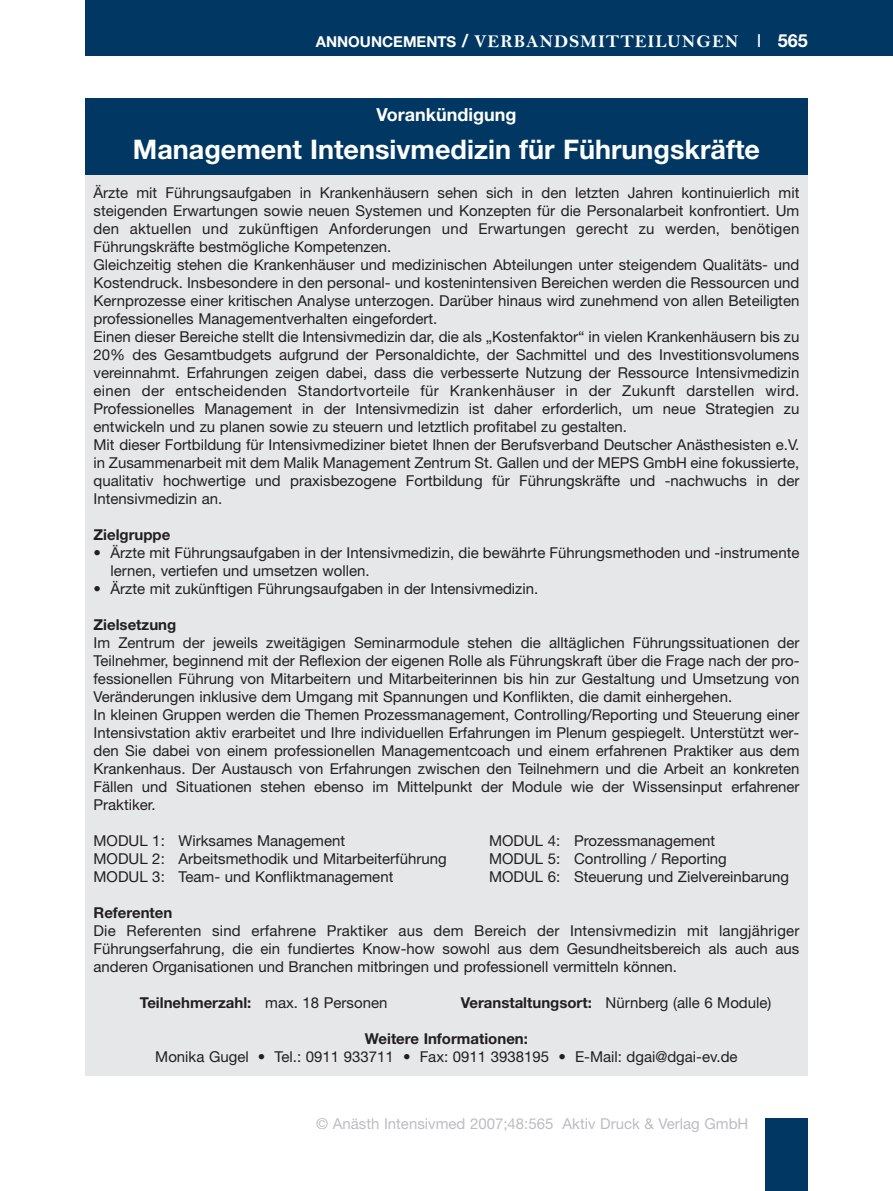
<style>
.page{position:relative;width:893px;height:1191px;background:#fff}
.page>*{position:absolute;margin:0;border:0;box-sizing:border-box;transform-origin:0 0}
.t1{font:700 27px "Helvetica Neue";color:#fff}
.t2{font:18px "Bell MT Bold";letter-spacing:.055em;color:#fff}
.t3{font:700 18px "Helvetica Neue";color:#fff}
.t4{font:15px/18px "Helvetica Neue";color:#231f20}
.t5{font:700 15px "Helvetica Neue";color:#231f20}
.t6{font:15px "Helvetica Neue";color:#bcbdc0}
.s1{font-family:"Helvetica Neue";font-weight:700;font-size:15px}
.s2{font-family:"Helvetica Neue";font-weight:700}
.s3{font-family:"Helvetica Neue"}
.s4{font-weight:400}
.s5{font-weight:700}
</style>
<div class="page">
<div style="left:85px;top:0;width:808px;height:55px;background:#003863"></div>
<div style="left:765px;top:1118px;width:43px;height:73px;background:#003863"></div>
<div style="left:85px;top:172px;width:723px;height:904px;background:#e6e7e9"></div>
<div style="left:85px;top:98px;width:723px;height:76px;background:#003863"></div>
<p class="t2" style="left:316px;top:30px;width:494px"><span class="s1">ANNOUNCEMENTS</span> <span class="s2">/</span> VERBANDSMITTEILUNGEN <span class="s3">I</span> <span class="s2">565</span></p>
<p class="t3" style="left:376px;top:108px;width:141px">Vorankündigung</p>
<h1 class="t1" style="left:133px;top:140px;width:629px">Management Intensivmedizin für Führungskräfte</h1>
<p class="t4" style="left:94px;top:185px;width:707px">Ärzte mit Führungsaufgaben in Krankenhäusern sehen sich in den letzten Jahren kontinuierlich mit steigenden Erwartungen sowie neuen Systemen und Konzepten für die Personalarbeit konfrontiert. Um den aktuellen und zukünftigen Anforderungen und Erwartungen gerecht zu werden, benötigen Führungskräfte bestmögliche Kompetenzen.<br>Gleichzeitig stehen die Krankenhäuser und medizinischen Abteilungen unter steigendem Qualitäts- und Kostendruck. Insbesondere in den personal- und kostenintensiven Bereichen werden die Ressourcen und Kernprozesse einer kritischen Analyse unterzogen. Darüber hinaus wird zunehmend von allen Beteiligten professionelles Managementverhalten eingefordert.<br>Einen dieser Bereiche stellt die Intensivmedizin dar, die als „Kostenfaktor“ in vielen Krankenhäusern bis zu 20% des Gesamtbudgets aufgrund der Personaldichte, der Sachmittel und des Investitionsvolumens vereinnahmt. Erfahrungen zeigen dabei, dass die verbesserte Nutzung der Ressource Intensivmedizin einen der entscheidenden Standortvorteile für Krankenhäuser in der Zukunft darstellen wird.<br>Professionelles Management in der Intensivmedizin ist daher erforderlich, um neue Strategien zu entwicke ln und zu planen sowie zu steuern und letztlich profitabel zu gestalten.<br>Mit dieser Fortbildung für Intensivmediziner bietet Ihnen der Berufsverband Deutscher Anästhesisten e.V. in Zusammenarbeit mit dem Malik Management Zentrum St. Gallen und der MEPS GmbH eine fokussierte, qualitativ hochwertige und praxisbezogene Fortbildung für Führungskräfte und -nachwuchs in der Intensivmedizin an.</p>
<p class="t5" style="left:94px;top:529px;width:78px">Zielgruppe</p>
<p class="t4" style="left:111px;top:545px;width:690px;text-indent:-17px">• Ärzte mit Führungsaufgaben in der Intensivmedizin, die bewährte Führungsmethoden und -instrumente lernen, vertiefen und umsetzen wollen.</p>
<p class="t4" style="left:94px;top:581px;width:446px">• Ärzte mit zukünftigen Führungsaufgaben in der Intensivmedizin.</p>
<p class="t5" style="left:94px;top:619px;width:84px">Zielsetzung</p>
<p class="t4" style="left:94px;top:635px;width:707px">Im Zentrum der jeweils zweitägigen Seminarmodule stehen die alltäglichen Führungssituationen der Teilnehmer, beginnend mit der Reflexion der eigenen Rolle als Führungskraft über die Frage nach der pro&shy;fessionellen Führung von Mitarbeitern und Mitarbeiterinnen bis hin zur Gestaltung und Umsetzung von Veränderungen inklusive dem Umgang mit Spannungen und Konflikten, die damit einhergehen.<br>In kleinen Gruppen werden die Themen Prozessmanagement, Controlling/Reporting und Steuerung einer Intensivstation aktiv erarbeitet und Ihre individuellen Erfahrungen im Plenum gespiegelt. Unterstützt wer&shy;den Sie dabei von einem professionellen Managementcoach und einem erfahrenen Praktiker aus dem Krankenhaus. Der Austausch von Erfahrungen zwischen den Teilnehmern und die Arbeit an konkreten Fällen und Situationen stehen ebenso im Mittelpunkt der Module wie der Wissensinput erfahrener Praktiker.</p>
<p class="t4" style="left:94px;top:833px;width:253px">MODUL 1: Wirksames Management</p>
<p class="t4" style="left:489px;top:833px;width:228px">MODUL 4: Prozessmanagement</p>
<p class="t4" style="left:94px;top:851px;width:355px">MODUL 2: Arbeitsmethodik und Mitarbeiterführung</p>
<p class="t4" style="left:489px;top:851px;width:239px">MODUL 5: Controlling / Reporting</p>
<p class="t4" style="left:94px;top:869px;width:301px">MODUL 3: Team- und Konfliktmanagement</p>
<p class="t4" style="left:489px;top:869px;width:302px">MODUL 6: Steuerung und Zielvereinbarung</p>
<p class="t5" style="left:94px;top:907px;width:80px">Referenten</p>
<p class="t4" style="left:94px;top:923px;width:707px;text-align:justify">Die Referenten sind erfahrene Praktiker aus dem Bereich der Intensivmedizin mit langjähriger Führungserfahrung, die ein fundiertes Know-how sowohl aus dem Gesundheitsbereich als auch aus anderen Organisationen und Branchen mitbringen und professionell vermitteln können.</p>
<p class="t5" style="left:140px;top:997px;width:249px">Teilnehmerzahl: <span class="s4">max. 18 Personen</span></p>
<p class="t4" style="left:461px;top:995px;width:312px"><span class="s5">Veranstaltungsort:</span> Nürnberg (alle 6 Module)</p>
<p class="t5" style="left:365px;top:1033px;width:165px">Weitere Informationen:</p>
<p class="t4" style="left:155px;top:1049px;width:584px">Monika Gugel • Tel.: 0911 933711 • Fax: 0911 3938195 • E-Mail: dgai@dgai-ev.de</p>
<p class="t6" style="left:316px;top:1118px;width:434px">© Anästh Intensivmed 2007;48:565 Aktiv Druck &amp; Verlag GmbH</p>
</div>
